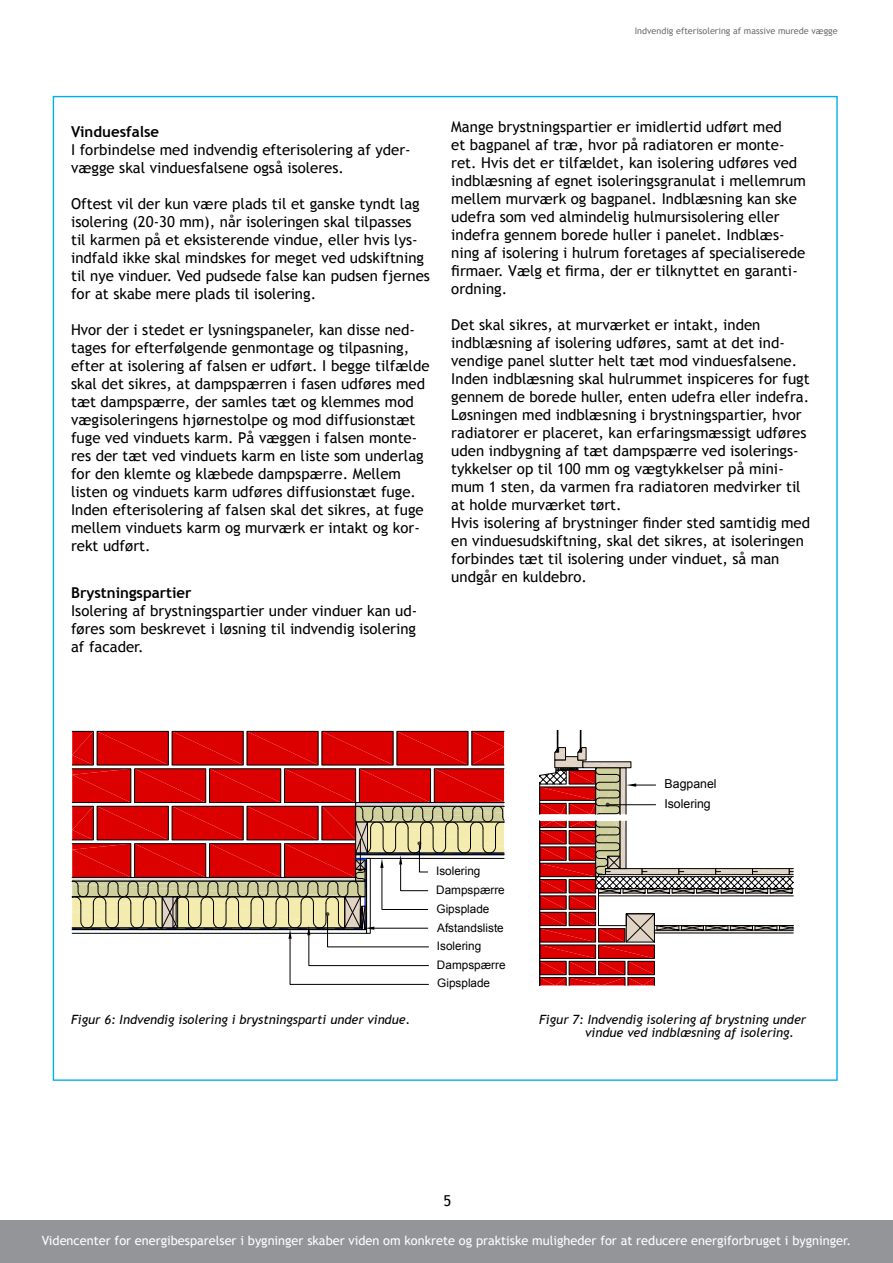
<style>
.page{position:relative;width:893px;height:1263px;background:#fff}
.page>*{position:absolute;margin:0;border:0;box-sizing:border-box;transform-origin:0 0}
.t1{font:15px/18px "Trebuchet MS";color:#000}
.t2{font:700 15px "Trebuchet MS";color:#000}
.t3{font:italic 12.75px/13.5px "Trebuchet MS";color:#000}
.t4{font:12.75px "Trebuchet MS";color:#fff}
.t5{font:12.3px/19.5px "Arial";color:#000}
.t6{font:11.7px/18.8px "Arial";color:#000}
.t7{font:9px "Trebuchet MS";color:#6d6e71}
</style>
<div class="page">
<div style="left:0;top:1221px;width:893px;height:42px;background:#939598"></div>
<svg style="left:72px;top:731px;width:433px;height:254px"></svg>
<svg style="left:539px;top:821px;width:255px;height:165px"></svg>
<svg style="left:539px;top:730px;width:117px;height:84px"></svg>
<hr style="left:610px;top:804px;width:46px;height:1px;background:#000">
<p class="t7" style="left:635px;top:26px;width:204px">Indvendig efterisolering af massive murede vægge</p>
<p class="t2" style="left:71px;top:122px;width:90px">Vinduesfalse</p>
<p class="t1" style="left:71px;top:141px;width:341px">I forbindelse med indvendig efterisolering af yder&shy;vægge skal vinduesfalsene også isoleres.</p>
<p class="t1" style="left:71px;top:195px;width:360px">Oftest vil der kun være plads til et ganske tyndt lag isolering (20-30 mm), når isoleringen skal tilpasses til karmen på et eksisterende vindue, eller hvis lys&shy;indfald ikke skal mindskes for meget ved udskiftning til nye vinduer. Ved pudsede false kan pudsen fjernes for at skabe mere plads til isolering.</p>
<p class="t1" style="left:71px;top:321px;width:360px">Hvor der i stedet er lysningspaneler, kan disse ned&shy;tages for efterfølgende genmontage og tilpasning, efter at isolering af falsen er udført. I begge tilfælde skal det sikres, at dampspærren i fasen udføres med tæt dampspærre, der samles tæt og klemmes mod vægisoleringens hjørnestolpe og mod diffusionstæt fuge ved vinduets karm. På væggen i falsen monte&shy;res der tæt ved vinduets karm en liste som underlag for den klemte og klæbede dampspærre. Mellem listen og vinduets karm udføres diffusionstæt fuge.<br>Inden efterisolering af falsen skal det sikres, at fuge mellem vinduets karm og murværk er intakt og kor&shy;rekt udført.</p>
<p class="t2" style="left:71px;top:583px;width:122px">Brystningspartier</p>
<p class="t1" style="left:71px;top:601px;width:348px;text-align:justify">Isolering af brystningspartier under vinduer kan ud&shy;føres som beskrevet i løsning til indvendig isolering af facader.</p>
<p class="t1" style="left:451px;top:118px;width:356px">Mange brystningspartier er imidlertid udført med<br>et bagpanel af træ, hvor på radiatoren er monte&shy;ret. Hvis det er tilfældet, kan isolering udføres ved indblæsning af egnet isoleringsgranulat i mellemrum mellem murværk og bagpanel. Indblæsning kan ske udefra som ved almindelig hulmursisolering eller indefra gennem borede huller i panelet. Indblæs&shy;ning af isolering i hulrum foretages af specialiserede firmaer. Vælg et firma, der er tilknyttet en garanti&shy;ordning.</p>
<p class="t1" style="left:451px;top:316px;width:360px">Det skal sikres, at murværket er intakt, inden indblæsning af isolering udføres, samt at det ind&shy;vendige panel slutter helt tæt mod vinduesfalsene.<br>Inden indblæsning skal hulrummet inspiceres for fugt gennem de borede huller, enten udefra eller indefra.<br>Løsningen med indblæsning i brystningspartier, hvor radiatorer er placeret, kan erfaringsmæssigt udføres uden indbygning af tæt dampspærre ved isolerings&shy;tykkelser op til 100 mm og vægtykkelser på mini&shy;mum 1 sten, da varmen fra radiatoren medvirker til at holde murværket tørt.<br>Hvis isolering af brystninger finder sted samtidig med en vinduesudskiftning, skal det sikres, at isoleringen forbindes tæt til isolering under vinduet, så man undgår en kuldebro.</p>
<p class="t5" style="left:664px;top:774px;width:54px">Bagpanel<br>Isolering</p>
<p class="t6" style="left:436px;top:862px;width:70px">Isolering<br>Dampspærre<br>Gipsplade</p>
<p class="t6" style="left:437px;top:919px;width:68px">Afstandsliste</p>
<p class="t6" style="left:437px;top:936px;width:70px">Isolering<br>Dampspærre<br>Gipsplade</p>
<p class="t3" style="left:71px;top:1012px;width:341px">Figur 6: Indvendig isolering i brystningsparti under vindue.</p>
<p class="t3" style="left:585px;top:1012px;width:222px;text-indent:-46px">Figur 7: Indvendig isolering af brystning under vindue ved indblæsning af isolering.</p>
<p class="t1" style="left:443px;top:1192px;width:9px">5</p>
<p class="t4" style="left:42px;top:1233px;width:811px">Videncenter for energibesparelser i bygninger skaber viden om konkrete og praktiske muligheder for at reducere energiforbruget i bygninger.</p>
</div>
